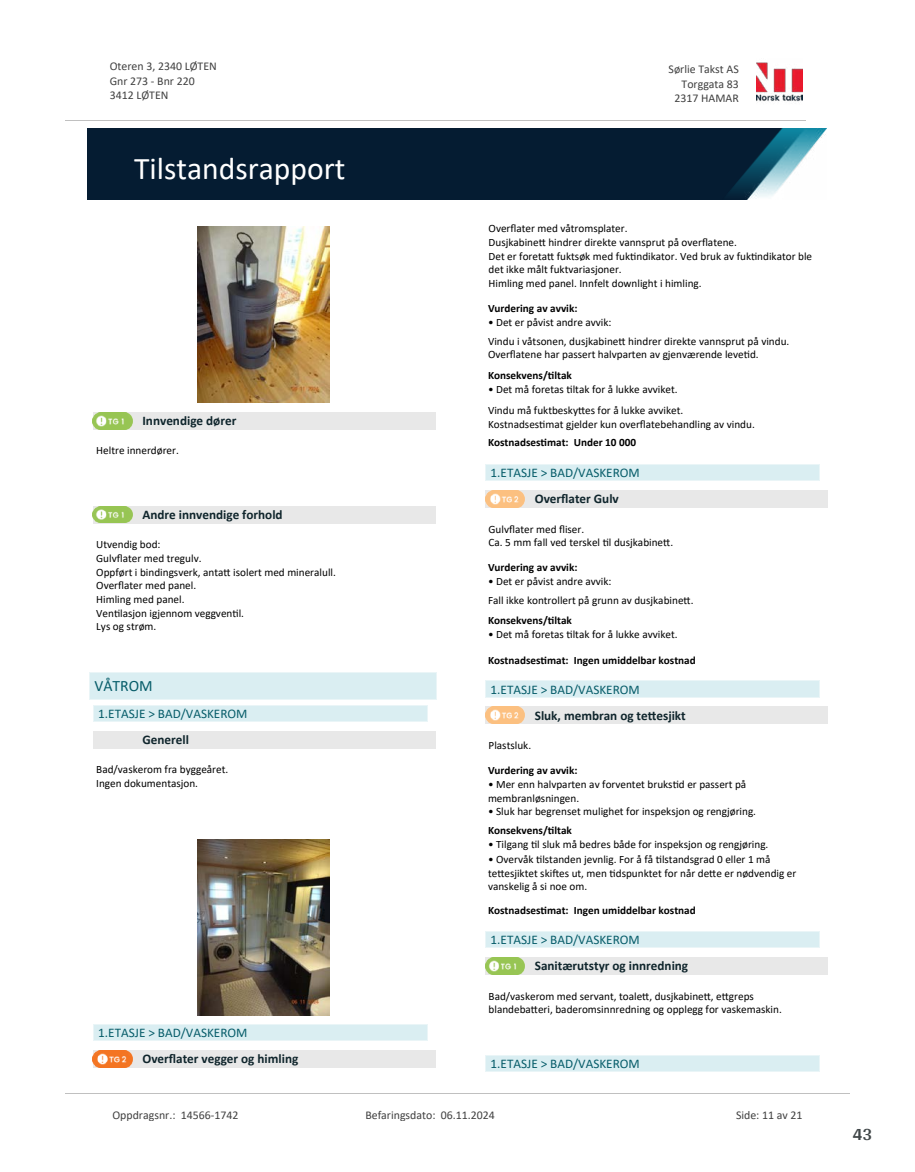
<style>
.page{position:relative;width:915px;height:1172px;background:#fff}
.page>*{position:absolute;margin:0;border:0;box-sizing:border-box;transform-origin:0 0}
.t1{font:31.65px "Calibri";color:#fff}
.t2{font:700 18px "Arya";color:#414749}
.t3{font:15.75px "Calibri";color:#065c69}
.t4{font:700 13.2px "Calibri";color:#0f252c}
.t5{font:13.2px "Calibri";color:#065c69}
.t6{font:11.85px/14.5px "Calibri";color:#404040}
.t7{font:11.25px/13.6px "Calibri";color:#000}
.t8{font:700 11.25px "Calibri";color:#000}
</style>
<div class="page">
<img style="left:197px;top:226px;width:132px;height:176px">
<div style="left:93px;top:412px;width:342px;height:17px;background:#e8e8e8"></div>
<img style="left:93px;top:412px;width:39px;height:17px">
<div style="left:93px;top:506px;width:342px;height:17px;background:#e8e8e8"></div>
<img style="left:93px;top:506px;width:39px;height:17px">
<div style="left:89px;top:672px;width:347px;height:27px;background:#daeef2"></div>
<svg style="left:89px;top:673px;width:1px;height:26px"></svg>
<svg style="left:436px;top:673px;width:1px;height:26px"></svg>
<hr style="left:89px;top:672px;width:348px;height:1px;background:#eaf5f7">
<hr style="left:89px;top:699px;width:348px;height:1px;background:#eaf5f7">
<div style="left:93px;top:731px;width:342px;height:17px;background:#e8e8e8"></div>
<div style="left:93px;top:705px;width:334px;height:17px;background:#daeef2"></div>
<svg style="left:93px;top:706px;width:1px;height:15px"></svg>
<svg style="left:427px;top:705px;width:1px;height:17px"></svg>
<hr style="left:93px;top:705px;width:334px;height:1px;background:#eaf5f7">
<hr style="left:93px;top:721px;width:334px;height:1px;background:#eaf5f7">
<img style="left:197px;top:840px;width:132px;height:176px">
<div style="left:93px;top:1050px;width:342px;height:17px;background:#e8e8e8"></div>
<img style="left:93px;top:1050px;width:39px;height:17px">
<div style="left:93px;top:1025px;width:334px;height:16px;background:#daeef2"></div>
<svg style="left:93px;top:1025px;width:1px;height:16px"></svg>
<svg style="left:427px;top:1024px;width:1px;height:17px"></svg>
<hr style="left:93px;top:1024px;width:334px;height:1px;background:#eaf5f7">
<hr style="left:93px;top:1041px;width:334px;height:1px;background:#eaf5f7">
<div style="left:485px;top:490px;width:342px;height:17px;background:#e8e8e8"></div>
<img style="left:485px;top:490px;width:39px;height:17px">
<div style="left:485px;top:465px;width:334px;height:16px;background:#daeef2"></div>
<svg style="left:485px;top:465px;width:1px;height:16px"></svg>
<svg style="left:819px;top:464px;width:1px;height:17px"></svg>
<hr style="left:485px;top:464px;width:334px;height:1px;background:#eaf5f7">
<hr style="left:485px;top:481px;width:334px;height:1px;background:#eaf5f7">
<div style="left:485px;top:706px;width:342px;height:18px;background:#e8e8e8"></div>
<svg style="left:490px;top:711px;width:35px;height:13px"></svg>
<img style="left:485px;top:706px;width:39px;height:17px">
<div style="left:485px;top:681px;width:334px;height:16px;background:#daeef2"></div>
<svg style="left:485px;top:682px;width:1px;height:15px"></svg>
<svg style="left:819px;top:681px;width:1px;height:16px"></svg>
<hr style="left:485px;top:681px;width:334px;height:1px;background:#eaf5f7">
<hr style="left:485px;top:697px;width:334px;height:1px;background:#eaf5f7">
<div style="left:485px;top:957px;width:342px;height:17px;background:#e8e8e8"></div>
<img style="left:485px;top:957px;width:39px;height:17px">
<div style="left:485px;top:932px;width:334px;height:16px;background:#daeef2"></div>
<svg style="left:485px;top:932px;width:1px;height:16px"></svg>
<svg style="left:819px;top:931px;width:1px;height:17px"></svg>
<hr style="left:485px;top:931px;width:334px;height:1px;background:#eaf5f7">
<hr style="left:485px;top:948px;width:334px;height:1px;background:#eaf5f7">
<div style="left:485px;top:1055px;width:334px;height:16px;background:#daeef2"></div>
<svg style="left:485px;top:1056px;width:1px;height:15px"></svg>
<svg style="left:819px;top:1055px;width:1px;height:16px"></svg>
<hr style="left:485px;top:1055px;width:334px;height:1px;background:#eaf5f7">
<hr style="left:485px;top:1071px;width:334px;height:1px;background:#eaf5f7">
<img style="left:756px;top:62px;width:46px;height:40px">
<hr style="left:65px;top:120px;width:740px;height:1px;background:#c0c0c0">
<img style="left:88px;top:129px;width:738px;height:71px">
<hr style="left:65px;top:1093px;width:784px;height:1px;background:#c0c0c0">
<p class="t6" style="left:110px;top:59px;width:108px">Oteren 3, 2340 LØTEN<br>Gnr 273 - Bnr 220<br>3412 LØTEN</p>
<p class="t6" style="left:668px;top:62px;width:72px">Sørlie Takst AS</p>
<p class="t6" style="left:681px;top:76px;width:59px">Torggata 83</p>
<p class="t6" style="left:674px;top:91px;width:66px">2317 HAMAR</p>
<h1 class="t1" style="left:134px;top:147px;width:213px">Tilstandsrapport</h1>
<p class="t4" style="left:142px;top:411px;width:95px">Innvendige dører</p>
<p class="t7" style="left:96px;top:443px;width:84px">Heltre innerdører.</p>
<p class="t4" style="left:142px;top:505px;width:142px">Andre innvendige forhold</p>
<p class="t7" style="left:96px;top:537px;width:241px">Utvendig bod:<br>Gulv昀氀ater med tregulv.<br>Oppført i bindingsverk, anta琀琀 isolert med mineralull.<br>Over昀氀ater med panel.<br>Himling med panel.<br>Ven琀椀lasjon igjennom veggven琀椀l.<br>Lys og strøm.</p>
<h3 class="t3" style="left:94px;top:675px;width:60px">VÅTROM</h3>
<p class="t5" style="left:98px;top:704px;width:151px">1.ETASJE &gt; BAD/VASKEROM</p>
<p class="t4" style="left:142px;top:730px;width:48px">Generell</p>
<p class="t7" style="left:96px;top:762px;width:133px">Bad/vaskerom fra byggeåret.<br>Ingen dokumentasjon.</p>
<p class="t5" style="left:98px;top:1024px;width:151px">1.ETASJE &gt; BAD/VASKEROM</p>
<p class="t4" style="left:142px;top:1050px;width:157px">Over昀氀ater vegger og himling</p>
<p class="t7" style="left:488px;top:222px;width:325px">Over昀氀ater med våtromsplater.<br>Dusjkabine琀琀 hindrer direkte vannsprut på over昀氀atene.<br>Det er foreta琀琀 fuktsøk med fuk琀椀ndikator. Ved bruk av fuk琀椀ndikator ble det ikke målt fuktvariasjoner.<br>Himling med panel. Innfelt downlight i himling.</p>
<p class="t8" style="left:488px;top:300px;width:91px">Vurdering av avvik:</p>
<p class="t7" style="left:488px;top:313px;width:303px;line-height:18.5px">• Det er påvist andre avvik:<br>Vindu i våtsonen, dusjkabine琀琀 hindrer direkte vannsprut på vindu.</p>
<p class="t7" style="left:488px;top:347px;width:272px">Over昀氀atene har passert halvparten av gjenværende leve琀椀d.</p>
<p class="t8" style="left:488px;top:367px;width:85px">Konsekvens/琀椀ltak</p>
<p class="t7" style="left:488px;top:378px;width:197px;line-height:21px">• Det må foretas 琀椀ltak for å lukke avviket.<br>Vindu må fuktbesky琀琀es for å lukke avviket.</p>
<p class="t7" style="left:488px;top:417px;width:268px">Kostnadses琀椀mat gjelder kun over昀氀atebehandling av vindu.</p>
<p class="t8" style="left:488px;top:434px;width:149px">Kostnadses琀椀mat: Under 10 000</p>
<p class="t5" style="left:490px;top:464px;width:151px">1.ETASJE &gt; BAD/VASKEROM</p>
<p class="t4" style="left:534px;top:489px;width:85px">Over昀氀ater Gulv</p>
<p class="t7" style="left:488px;top:522px;width:186px">Gulv昀氀ater med 昀氀iser.<br>Ca. 5 mm fall ved terskel 琀椀l dusjkabine琀琀.</p>
<p class="t8" style="left:488px;top:559px;width:91px">Vurdering av avvik:</p>
<p class="t7" style="left:488px;top:572px;width:207px;line-height:18.5px">• Det er påvist andre avvik:<br>Fall ikke kontrollert på grunn av dusjkabine琀琀.</p>
<p class="t8" style="left:488px;top:612px;width:85px">Konsekvens/琀椀ltak</p>
<p class="t7" style="left:488px;top:627px;width:191px">• Det må foretas 琀椀ltak for å lukke avviket.</p>
<p class="t8" style="left:488px;top:652px;width:209px">Kostnadses琀椀mat: Ingen umiddelbar kostnad</p>
<p class="t5" style="left:490px;top:680px;width:151px">1.ETASJE &gt; BAD/VASKEROM</p>
<p class="t4" style="left:534px;top:706px;width:152px">Sluk, membran og te琀琀esjikt</p>
<p class="t7" style="left:488px;top:738px;width:44px">Plastsluk.</p>
<p class="t8" style="left:488px;top:762px;width:91px">Vurdering av avvik:</p>
<p class="t7" style="left:488px;top:777px;width:260px">• Mer enn halvparten av forventet bruks琀椀d er passert på membranløsningen.</p>
<p class="t7" style="left:488px;top:804px;width:269px">• Sluk har begrenset mulighet for inspeksjon og rengjøring.</p>
<p class="t8" style="left:488px;top:822px;width:85px">Konsekvens/琀椀ltak</p>
<p class="t7" style="left:488px;top:837px;width:282px">• Tilgang 琀椀l sluk må bedres både for inspeksjon og rengjøring.</p>
<p class="t7" style="left:488px;top:852px;width:310px">• Overvåk 琀椀lstanden jevnlig. For å få 琀椀lstandsgrad 0 eller 1 må<br>te琀琀esjiktet ski昀琀es ut, men 琀椀dspunktet for når de琀琀e er nødvendig er vanskelig å si noe om.</p>
<p class="t8" style="left:488px;top:903px;width:209px">Kostnadses琀椀mat: Ingen umiddelbar kostnad</p>
<p class="t5" style="left:490px;top:931px;width:151px">1.ETASJE &gt; BAD/VASKEROM</p>
<p class="t4" style="left:534px;top:956px;width:155px">Sanitærutstyr og innredning</p>
<p class="t7" style="left:488px;top:989px;width:295px">Bad/vaskerom med servant, toale琀琀, dusjkabine琀琀, e琀琀greps blandeba琀琀eri, baderomsinnredning og opplegg for vaskemaskin.</p>
<p class="t5" style="left:490px;top:1054px;width:151px">1.ETASJE &gt; BAD/VASKEROM</p>
<p class="t6" style="left:112px;top:1107px;width:127px">Oppdragsnr.: 14566-1742</p>
<p class="t6" style="left:365px;top:1107px;width:131px">Befaringsdato: 06.11.2024</p>
<p class="t6" style="left:735px;top:1107px;width:68px">Side: 11 av 21</p>
<h2 class="t2" style="left:852px;top:1123px;width:21px">43</h2>
</div>
